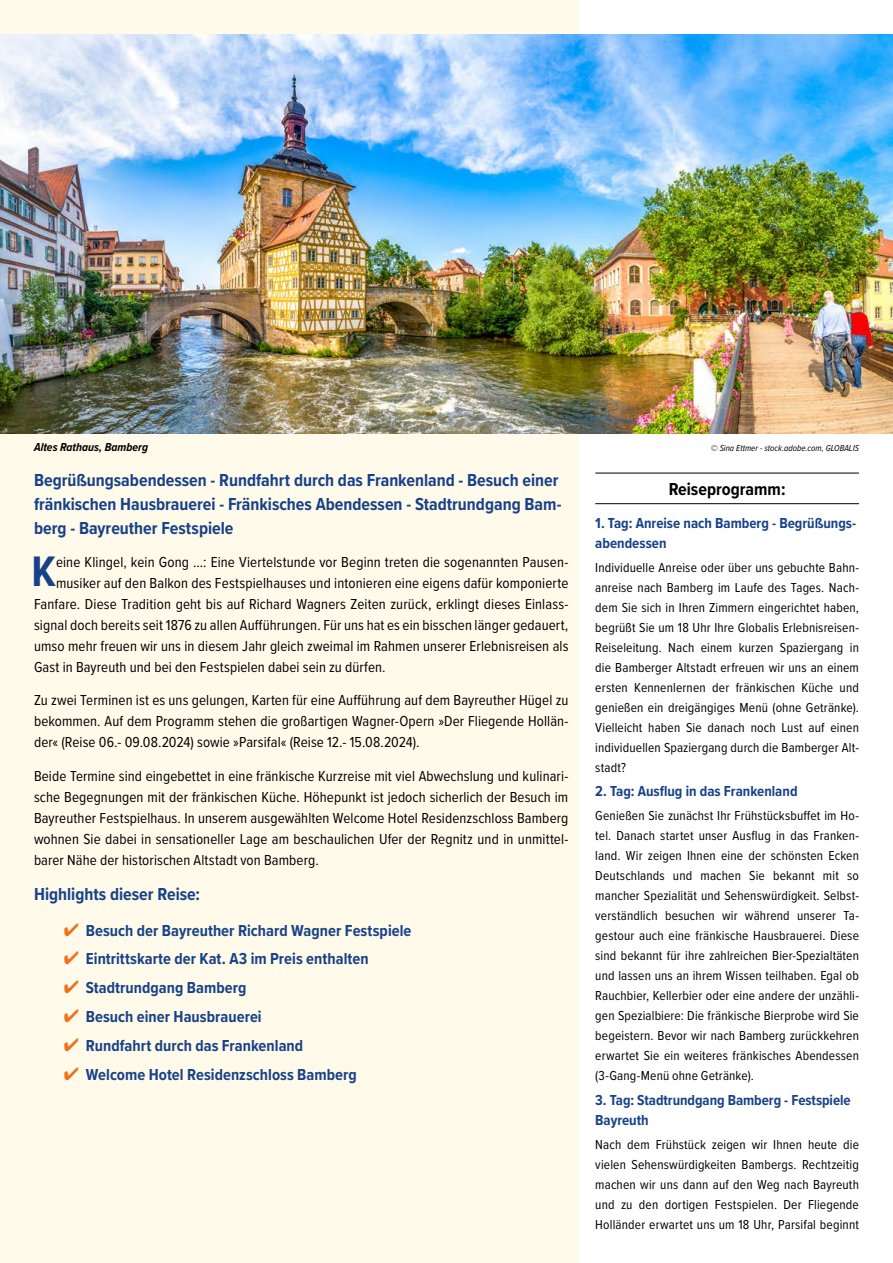
<style>
.page{position:relative;width:893px;height:1263px;background:#fff}
.page>*{position:absolute;margin:0;border:0;box-sizing:border-box;transform-origin:0 0}
.t1{font:700 44.25px "Proxima Nova Cond";color:#184287}
.t2{font:700 18px/24px "Proxima Nova Cond";color:#184287}
.t3{font:700 18px "Proxima Nova Cond";color:#000}
.t4{font:700 16.5px "Proxima Nova Cond";letter-spacing:.005em;color:#184287}
.t5{font:15px/21px "Proxima Nova Cond";letter-spacing:.01em;color:#000;text-align:justify}
.t6{font:700 15px/20px "Proxima Nova Cond";color:#184287}
.t7{font:13.5px/20px "Proxima Nova Cond";letter-spacing:.01em;color:#000;text-align:justify}
.t8{font:italic 700 12px "Proxima Nova Cond";color:#000}
.t9{font:italic 9px "Proxima Nova Cond";color:#000}
.s1{color:#ee7219}
</style>
<div class="page">
<div style="left:0;top:0;width:579px;height:1263px;background:#fffaea"></div>
<hr style="left:595px;top:473px;width:264px;height:1px;background:#000">
<hr style="left:595px;top:503px;width:264px;height:1px;background:#000">
<img style="left:0;top:34px;width:893px;height:400px">
<p class="t8" style="left:34px;top:438px;width:116px">Altes Rathaus, Bamberg</p>
<p class="t9" style="left:711px;top:441px;width:150px">© Sina Ettmer - stock.adobe.com, GLOBALIS</p>
<h2 class="t2" style="left:34px;top:468px;width:529px">Begrüßungsabendessen - Rundfahrt durch das Frankenland - Besuch einer fränkischen Hausbrauerei - Fränkisches Abendessen - Stadtrundgang Bam&shy;berg - Bayreuther Festspiele</h2>
<h1 class="t1" style="left:31px;top:539px;width:26px">K</h1>
<p class="t5" style="left:56px;top:550px;width:514px">eine Klingel, kein Gong ...: Eine Viertelstunde vor Beginn treten die sogenannten Pausen-</p>
<p class="t5" style="left:56px;top:571px;width:514px">musiker auf den Balkon des Festspielhauses und intonieren eine eigens dafür komponierte</p>
<p class="t5" style="left:34px;top:592px;width:536px">Fanfare. Diese Tradition geht bis auf Richard Wagners Zeiten zurück, erklingt dieses Einlass-</p>
<p class="t5" style="left:34px;top:613px;width:536px">signal doch bereits seit 1876 zu allen Aufführungen. Für uns hat es ein bisschen länger gedauert,</p>
<p class="t5" style="left:34px;top:634px;width:536px">umso mehr freuen wir uns in diesem Jahr gleich zweimal im Rahmen unserer Erlebnisreisen als</p>
<p class="t5" style="left:34px;top:655px;width:353px">Gast in Bayreuth und bei den Festspielen dabei sein zu dürfen.</p>
<p class="t5" style="left:34px;top:689px;width:536px">Zu zwei Terminen ist es uns gelungen, Karten für eine Aufführung auf dem Bayreuther Hügel zu bekommen. Auf dem Programm stehen die großartigen Wagner-Opern »Der Fliegende Hollän&shy;der« (Reise 06.- 09.08.2024) sowie »Parsifal« (Reise 12.- 15.08.2024).</p>
<p class="t5" style="left:34px;top:765px;width:536px">Beide Termine sind eingebettet in eine fränkische Kurzreise mit viel Abwechslung und kulinari&shy;sche Begegnungen mit der fränkischen Küche. Höhepunkt ist jedoch sicherlich der Besuch im Bayreuther Festspielhaus. In unserem ausgewählten Welcome Hotel Residenzschloss Bamberg wohnen Sie dabei in sensationeller Lage am beschaulichen Ufer der Regnitz und in unmittel&shy;barer Nähe der historischen Altstadt von Bamberg.</p>
<h2 class="t2" style="left:34px;top:882px;width:168px">Highlights dieser Reise:</h2>
<p class="t4" style="left:64px;top:918px;width:349px"><span class="s1">✔</span> Besuch der Bayreuther Richard Wagner Festspiele</p>
<p class="t4" style="left:64px;top:947px;width:306px"><span class="s1">✔</span> Eintrittskarte der Kat. A3 im Preis enthalten</p>
<p class="t4" style="left:64px;top:976px;width:184px"><span class="s1">✔</span> Stadtrundgang Bamberg</p>
<p class="t4" style="left:64px;top:1004px;width:199px"><span class="s1">✔</span> Besuch einer Hausbrauerei</p>
<p class="t4" style="left:64px;top:1033px;width:241px"><span class="s1">✔</span> Rundfahrt durch das Frankenland</p>
<p class="t4" style="left:64px;top:1062px;width:295px"><span class="s1">✔</span> Welcome Hotel Residenzschloss Bamberg</p>
<h2 class="t3" style="left:669px;top:475px;width:118px">Reiseprogramm:</h2>
<p class="t6" style="left:595px;top:512px;width:262px">1. Tag: Anreise nach Bamberg - Begrüßungs&shy;abendessen</p>
<p class="t7" style="left:595px;top:557px;width:265px">Individuelle Anreise oder über uns gebuchte Bahn&shy;anreise nach Bamberg im Laufe des Tages. Nach&shy;dem Sie sich in Ihren Zimmern eingerichtet haben, begrüßt Sie um 18 Uhr Ihre Globalis Erlebnisreisen-Reiseleitung. Nach einem kurzen Spaziergang in die Bamberger Altstadt erfreuen wir uns an einem ersten Kennenlernen der fränkischen Küche und genießen ein dreigängiges Menü (ohne Getränke).<br>Vielleicht haben Sie danach noch Lust auf einen individuellen Spaziergang durch die Bamberger Alt&shy;stadt?</p>
<p class="t6" style="left:595px;top:781px;width:204px">2. Tag: Ausflug in das Frankenland</p>
<p class="t7" style="left:595px;top:805px;width:265px">Genießen Sie zunächst Ihr Frühstücksbuffet im Ho&shy;tel. Danach startet unser Ausflug in das Franken&shy;land. Wir zeigen Ihnen eine der schönsten Ecken Deutschlands und machen Sie bekannt mit so mancher Spezialität und Sehenswürdigkeit. Selbst&shy;verständlich besuchen wir während unserer Ta&shy;gestour auch eine fränkische Hausbrauerei. Diese sind bekannt für ihre zahlreichen Bier-Spezialtäten und lassen uns an ihrem Wissen teilhaben. Egal ob Rauchbier, Kellerbier oder eine andere der unzähli&shy;gen Spezialbiere: Die fränkische Bierprobe wird Sie begeistern. Bevor wir nach Bamberg zurückkehren erwartet Sie ein weiteres fränkisches Abendessen (3-Gang-Menü ohne Getränke).</p>
<p class="t6" style="left:595px;top:1089px;width:257px">3. Tag: Stadtrundgang Bamberg - Festspiele<br>Bayreuth</p>
<p class="t7" style="left:595px;top:1134px;width:265px">Nach dem Frühstück zeigen wir Ihnen heute die vielen Sehenswürdigkeiten Bambergs. Rechtzeitig machen wir uns dann auf den Weg nach Bayreuth und zu den dortigen Festspielen. Der Fliegende Holländer erwartet uns um 18 Uhr, Parsifal beginnt</p>
</div>
